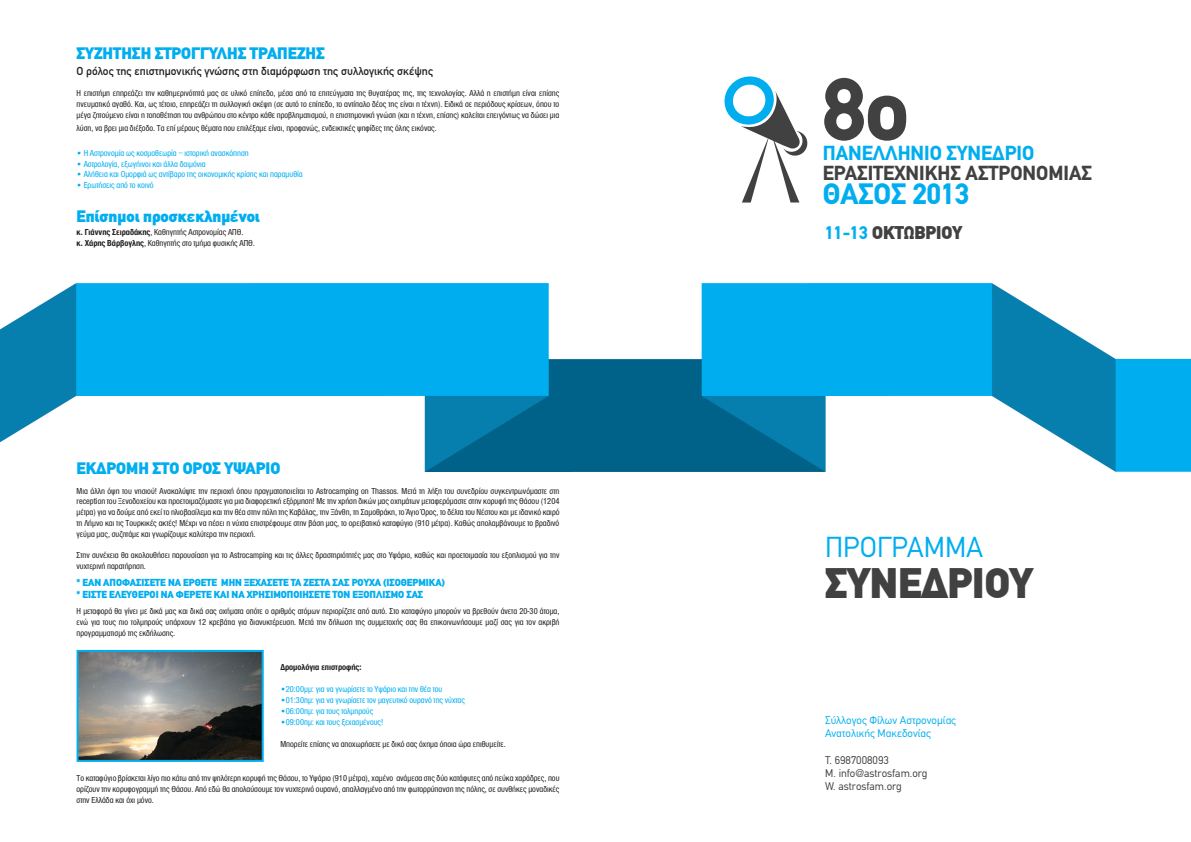
<style>
.page{position:relative;width:1191px;height:842px;background:#fff}
.page>*{position:absolute;margin:0;border:0;box-sizing:border-box;transform-origin:0 0}
.t1{font:86.9px "CF Din Bold 0";color:#414142}
.t2{font:900 41.6px "CF Din";color:#414142}
.t3{font:29px "CF Din Bold 0";color:#00aeef}
.t4{font:28.4px "CF Din Book 0";color:#00aeef}
.t5{font:20px "CF Din Bold 0";color:#414142}
.t6{font:20px "CF Din Bold 0";color:#00aeef}
.t7{font:900 18px "CF Din";color:#414142}
.t8{font:16.3px "CF Din Black 0";color:#00aeef}
.t9{font:11.4px "CF Din Regular 0";color:#231f20}
.t10{font:11px "CF Din Book 0";color:#414142}
.t11{font:11px "CF Din Book 0";color:#00aeef}
.t12{font:10px "CF Din Black 0";color:#00aeef}
.t13{font:9px/10.8px "CF Helvetica Cond";color:#231f20;text-align:justify}
.t14{font:9px "CF Helvetica Cond";color:#00aeef}
.t15{font:700 9px "CF Helvetica Cond";color:#231f20}
.s1{font-weight:700}
.s2{font-family:"CF Din Bold 0";font-weight:400;color:#00aeef}
</style>
<div class="page">
<img style="left:0;top:283px;width:1191px;height:479px">
<svg style="left:724px;top:76px;width:84px;height:127px"></svg>
<img style="left:80px;top:653px;width:181px;height:106px">
<div style="left:77px;top:650px;width:187px;height:112px;border:2px solid #00aeef"></div>
<p class="t8" style="left:77px;top:44px;width:250px">ΣΥΖΗΤΗΣΗ ΣΤΡΟΓΓΥΛΗΣ ΤΡΑΠΕΖΗΣ</p>
<p class="t9" style="left:77px;top:65px;width:358px">Ο ρόλος της επιστημονικής γνώσης στη διαμόρφωση της συλλογικής σκέψης</p>
<p class="t13" style="left:77px;top:88px;width:484px">Η επιστήμη επηρεάζει την καθημερινότητά μας σε υλικό επίπεδο, μέσα από τα επιτεύγματα της θυγατέρας της, της τεχνολογίας. Αλλά η επιστήμη είναι επίσης πνευματικό αγαθό. Και, ως τέτοιο, επηρεάζει τη συλλογική σκέψη (σε αυτό το επίπεδο, το αντίπαλο δέος της είναι η τέχνη). Ειδικά σε περιόδους κρίσεων, όπου το μέγα ζητούμενο είναι η τοποθέτηση του ανθρώπου στο κέντρο κάθε προβληματισμού, η επιστημονική γνώση (και η τέχνη, επίσης) καλείται επειγόντως να δώσει μια</p>
<p class="t13" style="left:77px;top:123px;width:362px">λύση, να βρει μια διέξοδο. Τα επί μέρους θέματα που επιλέξαμε είναι, προφανώς, ενδεικτικές ψηφίδες της όλης εικόνας.</p>
<p class="t14" style="left:77px;top:148px;width:174px">• Η Αστρονομία ως κοσμοθεωρία – ιστορική ανασκόπηση</p>
<p class="t14" style="left:77px;top:159px;width:131px">• Αστρολογία, εξωγήινοι και άλλα δαιμόνια</p>
<p class="t14" style="left:77px;top:170px;width:228px">• Αλήθεια και Ομορφιά ως αντίβαρο της οικονομικής κρίσης και παραμυθία</p>
<p class="t14" style="left:77px;top:180px;width:79px">• Ερωτήσεις από το κοινό</p>
<p class="t8" style="left:77px;top:207px;width:185px">Επίσημοι προσκεκλημένοι</p>
<p class="t13" style="left:77px;top:227px;width:168px"><span class="s1">κ. Γιάννης Σειραδάκης</span>, Καθηγητής Αστρονομίας ΑΠΘ.</p>
<p class="t13" style="left:77px;top:238px;width:180px"><span class="s1">κ. Χάρης Βάρβογλης</span>, Καθηγητής στο τμήμα φυσικής ΑΠΘ.</p>
<p class="t8" style="left:77px;top:459px;width:205px">ΕΚΔΡΟΜΉ ΣΤΟ ΌΡΟΣ ΥΨΆΡΙΟ</p>
<p class="t13" style="left:77px;top:485px;width:484px">Μια άλλη όψη του νησιού! Ανακαλύψτε την περιοχή όπου πραγματοποιείται το Astrocamping on Thassos. Μετά τη λήξη του συνεδρίου συγκεντρωνόμαστε στη reception του Ξενοδοχείου και προετοιμαζόμαστε για μια διαφορετική εξόρμηση! Με την χρήση δικών μας οχημάτων μεταφερόμαστε στην κορυφή της Θάσου (1204 μέτρα) για να δούμε από εκεί το ηλιοβασίλεμα και την θέα στην πόλη της Καβάλας, την Ξάνθη, τη Σαμοθράκη, το Άγιο Όρος, το δέλτα του Νέστου και με ιδανικό καιρό τη Λήμνο και τις Τουρκικές ακτές! Μέχρι να πέσει η νύχτα επιστρέφουμε στην βάση μας, το ορειβατικό καταφύγιο (910 μέτρα). Καθώς απολαμβάνουμε το βραδινό γεύμα μας, συζητάμε και γνωρίζουμε καλύτερα την περιοχή.</p>
<p class="t13" style="left:77px;top:550px;width:484px">Στην συνέχεια θα ακολουθήσει παρουσίαση για το Astrocamping και τις άλλες δραστηριότητές μας στο Υψάριο, καθώς και προετοιμασία του εξοπλισμού για την νυχτερινή παρατήρηση.</p>
<p class="t12" style="left:77px;top:577px;width:370px">* ΕΆΝ ΑΠΟΦΑΣΊΣΕΤΕ ΝΑ ΈΡΘΕΤΕ ΜΗΝ ΞΕΧΆΣΕΤΕ ΤΑ ΖΕΣΤΆ ΣΑΣ ΡΟΎΧΑ (ΙΣΟΘΕΡΜΙΚΆ)</p>
<p class="t12" style="left:77px;top:589px;width:348px">* ΕΊΣΤΕ ΕΛΕΎΘΕΡΟΙ ΝΑ ΦΈΡΕΤΕ ΚΑΙ ΝΑ ΧΡΗΣΙΜΟΠΟΙΉΣΕΤΕ ΤΟΝ ΕΞΟΠΛΙΣΜΌ ΣΑΣ</p>
<p class="t13" style="left:77px;top:606px;width:484px">Η μεταφορά θα γίνει με δικά μας και δικά σας οχήματα οπότε ο αριθμός ατόμων περιορίζετε από αυτό. Στο καταφύγιο μπορούν να βρεθούν άνετα 20-30 άτομα, ενώ για τους πιο τολμηρούς υπάρχουν 12 κρεβάτια για διανυκτέρευση. Μετά την δήλωση της συμμετοχής σας θα επικοινωνήσουμε μαζί σας για τον ακριβή προγραμματισμό της εκδήλωσης.</p>
<p class="t15" style="left:280px;top:663px;width:82px">Δρομολόγια επιστροφής:</p>
<p class="t14" style="left:280px;top:685px;width:164px">•20:00μμ: για να γνωρίσετε το Υψάριο και την θέα του</p>
<p class="t14" style="left:280px;top:696px;width:186px">•01:30πμ: για να γνωρίσετε τον μαγευτικό ουρανό της νύχτας</p>
<p class="t14" style="left:280px;top:707px;width:94px">•06:00πμ: για τους τολμηρούς</p>
<p class="t14" style="left:280px;top:718px;width:104px">•09:00πμ: και τους ξεχασμένους!</p>
<p class="t13" style="left:280px;top:739px;width:227px">Μπορείτε επίσης να αποχωρήσετε με δικό σας όχημα όποια ώρα επιθυμείτε.</p>
<p class="t13" style="left:77px;top:773px;width:484px">Το καταφύγιο βρίσκεται λίγο πιο κάτω από την ψηλότερη κορυφή της Θάσου, το Υψάριο (910 μέτρα), χαμένο ανάμεσα στις δύο κατάφυτες από πεύκα χαράδρες, που ορίζουν την κορυφογραμμή της Θάσου. Από εδώ θα απολαύσουμε τον νυχτερινό ουρανό, απαλλαγμένο από την φωτορρύπανση της πόλης, σε συνθήκες μοναδικές στην Ελλάδα και όχι μόνο.</p>
<p class="t1" style="left:822px;top:63px;width:88px">8ο</p>
<p class="t6" style="left:822px;top:142px;width:213px">ΠΑΝΕΛΛΗΝΙΟ ΣΥΝΕΔΡΙΟ</p>
<p class="t5" style="left:822px;top:162px;width:271px">ΕΡΑΣΙΤΕΧΝΙΚΗΣ ΑΣΤΡΟΝΟΜΙΑΣ</p>
<p class="t3" style="left:822px;top:178px;width:148px">ΘΑΣΟΣ 2013</p>
<p class="t7" style="left:825px;top:219px;width:138px"><span class="s2">11-13</span> ΟΚΤΩΒΡΙΟΥ</p>
<p class="t4" style="left:825px;top:532px;width:160px">ΠΡΟΓΡΑΜΜΑ</p>
<p class="t2" style="left:825px;top:552px;width:209px">ΣΥΝΕΔΡΙΟΥ</p>
<p class="t11" style="left:825px;top:714px;width:132px">Σύλλογος Φίλων Αστρονομίας</p>
<p class="t11" style="left:825px;top:727px;width:107px">Ανατολικής Μακεδονίας</p>
<p class="t10" style="left:825px;top:754px;width:65px">Τ. 6987008093</p>
<p class="t10" style="left:825px;top:767px;width:104px">M. info@astrosfam.org</p>
<p class="t10" style="left:825px;top:780px;width:78px">W. astrosfam.org</p>
</div>
